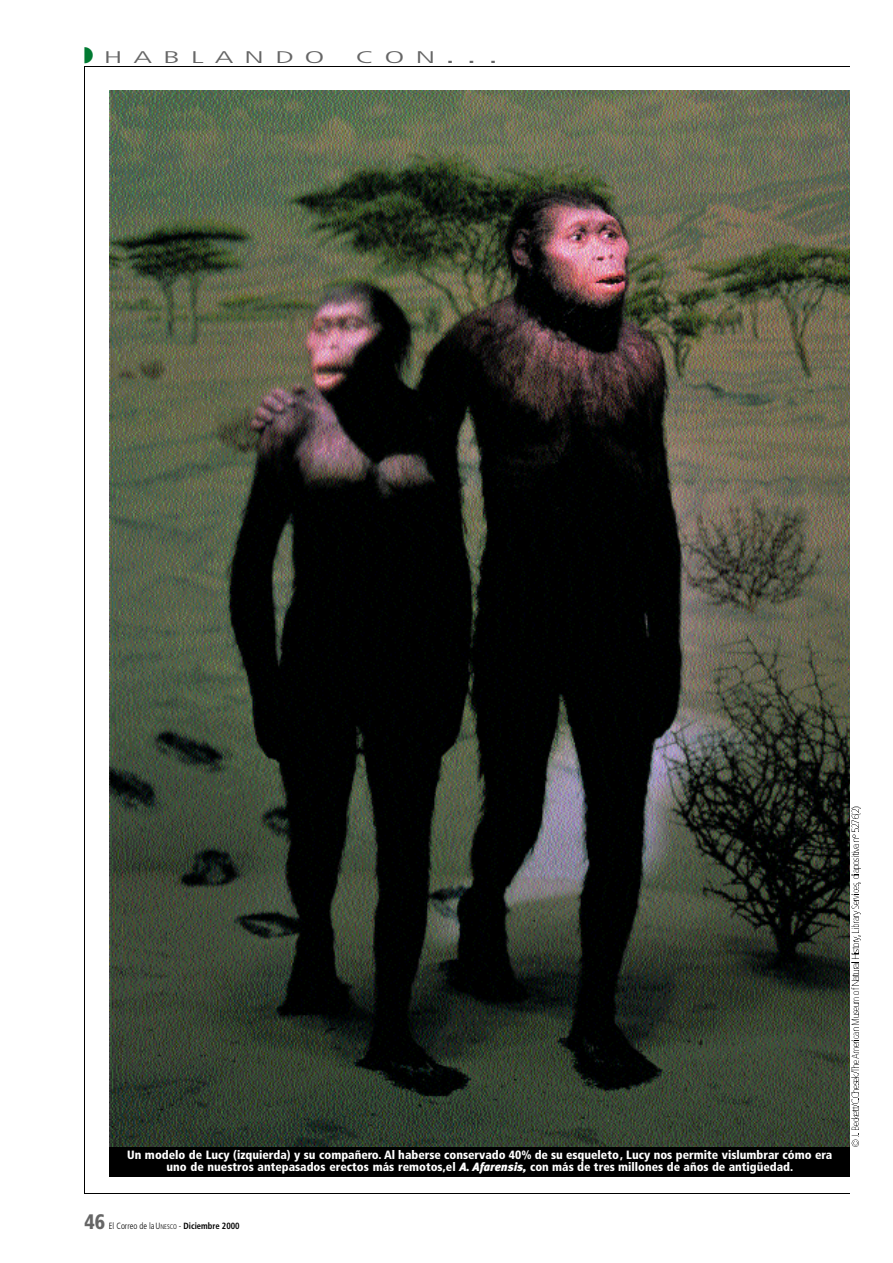
<style>
.page{position:relative;width:893px;height:1263px;background:#fff}
.page>*{position:absolute;margin:0;border:0;box-sizing:border-box;transform-origin:0 0}
.t1{font:900 condensed 21px "Frutiger";color:#666;scale:.95 1}
.t2{font:300 condensed 16.8px "Frutiger";color:#666;scale:2 1}
.t3{font:900 condensed 12px/12px "Frutiger";color:#fff;text-align:center}
.t4{font:300 condensed 9px "Frutiger";color:#000;scale:.95 1}
.s1{color:#017a32}
.s2{font-size:22.5px}
.s3{font-family:"Meta Plus";font-style:italic;font-stretch:normal}
.s4{font-size:6.75px}
.s5{font-weight:700}
</style>
<div class="page">
<hr style="left:84px;top:66px;width:765px;height:1px;background:#000">
<hr style="left:84px;top:1193px;width:765px;height:1px;background:#000">
<hr style="left:84px;top:66px;width:1px;height:1128px;background:#000">
<svg style="left:849px;top:806px;width:11px;height:340px"></svg>
<img style="left:110px;top:91px;width:739px;height:1056px">
<div style="left:110px;top:1147px;width:739px;height:30px;background:#000"></div>
<h2 class="t2" style="left:84px;top:50px;width:122px"><span class="s1">◗</span> H A B L A N D O</h2>
<h2 class="t2" style="left:355px;top:50px;width:73px">C O N <span class="s2">. . .</span></h2>
<p class="t3" style="left:127px;top:1150px;width:706px">Un modelo de Lucy (izquierda) y su compañero. Al haberse conservado 40% de su esqueleto, Lucy nos permite vislumbrar cómo era uno de nuestros antepasados erectos más remotos,el <span class="s3">A. Afarensis,</span> con más de tres millones de años de antigüedad.</p>
<h1 class="t1" style="left:84px;top:1214px;width:23px">46</h1>
<p class="t4" style="left:109px;top:1222px;width:139px">El Correo de la U<span class="s4">NESCO</span> - <span class="s5">Diciembre 2000</span></p>
</div>
